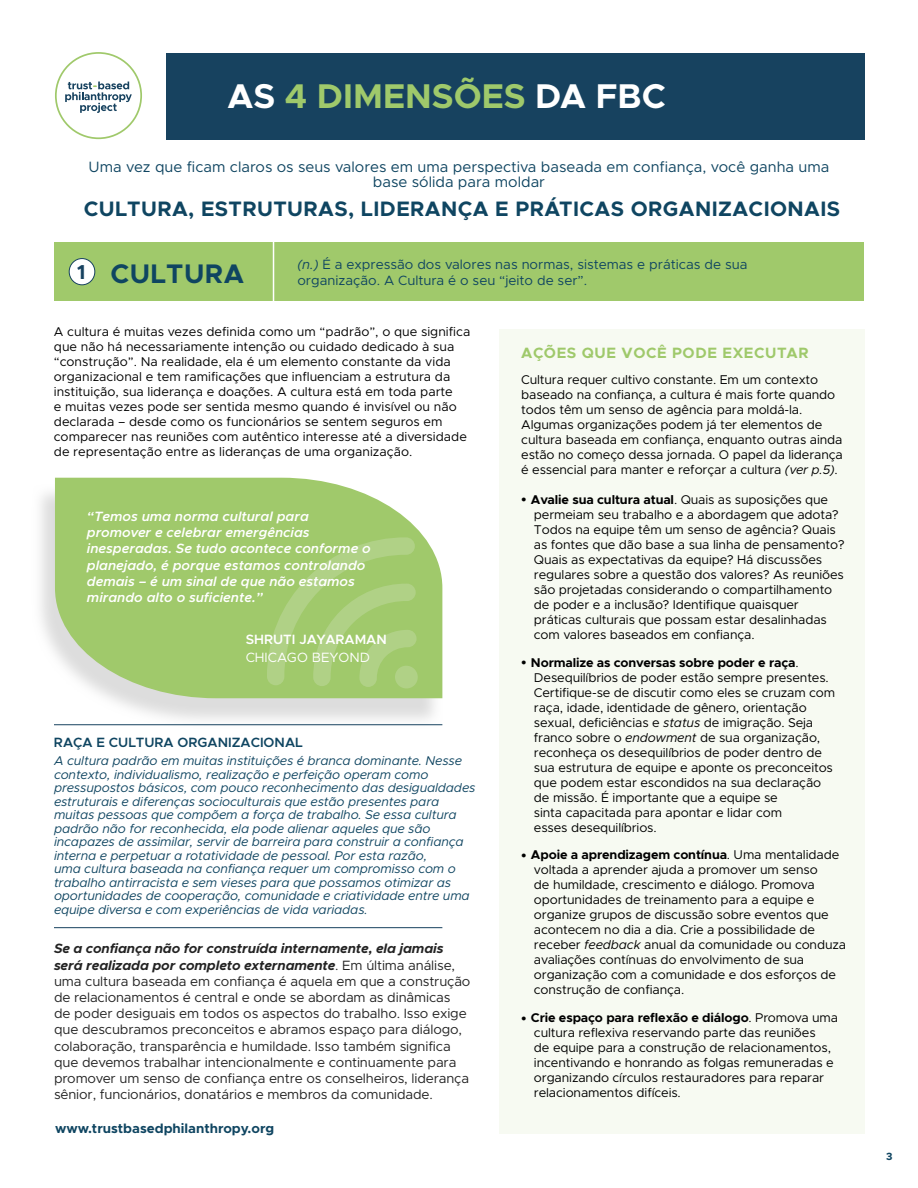
<style>
.page{position:relative;width:918px;height:1188px;background:#fff}
.page>*{position:absolute;margin:0;border:0;box-sizing:border-box;transform-origin:0 0}
.t1{font:700 34.5px "Metropolis";color:#9fc96b}
.t2{font:700 27px "Metropolis";letter-spacing:.02em;color:#0f4561}
.t3{font:700 21px "Metropolis";letter-spacing:.02em;color:#0f4561}
.t4{font:700 20.25px "Metropolis";color:#17425f}
.t5{font:15px/15px "Metropolis";color:#0f4561;text-align:center}
.t6{font:700 15px "Metropolis";letter-spacing:.04em;color:#9fc96b}
.t7{font:13.5px/16.2px "Metropolis";letter-spacing:-.01em;color:#232323}
.t8{font:italic 600 13.5px/16.2px "Metropolis";color:#fff}
.t9{font:13.5px/16.2px "Metropolis";color:#0f4561}
.t10{font:700 13.5px "Metropolis";color:#0f4561}
.t11{font:600 13.5px "Metropolis";color:#0f4561}
.t12{font:600 13.5px "Metropolis";color:#fff}
.t13{font:13.5px "Metropolis";color:#fff}
.t14{font:12.75px/15px "Metropolis";letter-spacing:-.01em;color:#000}
.t15{font:italic 12.75px/13.5px "Metropolis";letter-spacing:-.01em;color:#0f4561}
.t16{font:700 10.5px "Metropolis";color:#0f4561}
.s1{color:#fff}
.s2{font-style:italic}
.s3{font-family:"Arial";font-size:9px}
.s4{font-weight:700}
.s5{font-weight:700;font-style:italic}
</style>
<div class="page">
<svg style="left:40px;top:490px;width:403px;height:236px"></svg>
<svg style="left:55px;top:478px;width:387px;height:220px;background:#aace7b"></svg>
<div style="left:499px;top:330px;width:366px;height:804px;background:#f7faf2"></div>
<div style="left:54px;top:242px;width:810px;height:59px;background:#a0c96b"></div>
<div style="left:69px;top:259px;width:26px;height:26px;background:#fff;border-radius:50%"></div>
<div style="left:69px;top:258px;width:26px;height:27px;border:1px solid #17425f;border-radius:50%"></div>
<div style="left:167px;top:53px;width:698px;height:87px;background:#17425f"></div>
<svg style="left:55px;top:52px;width:87px;height:87px"></svg>
<hr style="left:273px;top:231px;width:1px;height:81px;background:#fff">
<svg style="left:267px;top:537px;width:152px;height:153px;background:#a5cb74"></svg>
<hr style="left:54px;top:724px;width:388px;height:1px;background:#17425f">
<hr style="left:54px;top:927px;width:388px;height:1px;background:#17425f">
<h1 class="t1" style="left:228px;top:74px;width:440px"><span class="s1">AS</span> 4 DIMENSÕES <span class="s1">DA FBC</span></h1>
<p class="t5" style="left:89px;top:160px;width:742px">Uma vez que ficam claros os seus valores em uma perspectiva baseada em confiança, você ganha uma base sólida para moldar</p>
<h3 class="t3" style="left:84px;top:195px;width:758px">CULTURA, ESTRUTURAS, LIDERANÇA E PRÁTICAS ORGANIZACIONAIS</h3>
<h2 class="t2" style="left:110px;top:256px;width:135px">CULTURA</h2>
<p class="t9" style="left:297px;top:256px;width:452px"><span class="s2">(n.)</span> É a expressão dos valores nas normas, sistemas e práticas de sua organização. A Cultura é o seu “jeito de ser”.</p>
<p class="t14" style="left:54px;top:324px;width:418px">A cultura é muitas vezes definida como um “padrão”, o que significa que não há necessariamente intenção ou cuidado dedicado à sua “construção”. Na realidade, ela é um elemento constante da vida organizacional e tem ramificações que influenciam a estrutura da instituição, sua liderança e doações. A cultura está em toda parte<br>e muitas vezes pode ser sentida mesmo quando é invisível ou não declarada – desde como os funcionários se sentem seguros em comparecer nas reuniões com autêntico interesse até a diversidade de representação entre as lideranças de uma organização.</p>
<h3 class="t4" style="left:77px;top:259px;width:10px">1</h3>
<p class="t6" style="left:521px;top:343px;width:289px">AÇÕES QUE VOCÊ PODE EXECUTAR</p>
<p class="t14" style="left:521px;top:372px;width:323px">Cultura requer cultivo constante. Em um contexto baseado na confiança, a cultura é mais forte quando todos têm um senso de agência para moldá-la.<br>Algumas organizações podem já ter elementos de cultura baseada em confiança, enquanto outras ainda estão no começo dessa jornada. O papel da liderança é essencial para manter e reforçar a cultura <span class="s2">(ver p.5)</span>.</p>
<p class="t14" style="left:534px;top:492px;width:312px;text-indent:-13px"><span class="s3">●</span> <span class="s4">Avalie sua cultura atual</span>. Quais as suposições que permeiam seu trabalho e a abordagem que adota?<br>Todos na equipe têm um senso de agência? Quais as fontes que dão base a sua linha de pensamento?<br>Quais as expectativas da equipe? Há discussões regulares sobre a questão dos valores? As reuniões são projetadas considerando o compartilhamento de poder e a inclusão? Identifique quaisquer práticas culturais que possam estar desalinhadas com valores baseados em confiança.</p>
<p class="t14" style="left:534px;top:655px;width:303px;text-indent:-13px"><span class="s3">●</span> <span class="s4">Normalize as conversas sobre poder e raça</span>.<br>Desequilíbrios de poder estão sempre presentes.<br>Certifique-se de discutir como eles se cruzam com raça, idade, identidade de gênero, orientação sexual, deficiências e <span class="s2">status</span> de imigração. Seja franco sobre o <span class="s2">endowment</span> de sua organização, reconheça os desequilíbrios de poder dentro de sua estrutura de equipe e aponte os preconceitos que podem estar escondidos na sua declaração de missão. É importante que a equipe se<br>sinta capacitada para apontar e lidar com<br>esses desequilíbrios.</p>
<p class="t14" style="left:534px;top:847px;width:314px;text-indent:-13px"><span class="s3">●</span> <span class="s4">Apoie a aprendizagem contínua</span>. Uma mentalidade voltada a aprender ajuda a promover um senso<br>de humildade, crescimento e diálogo. Promova oportunidades de treinamento para a equipe e organize grupos de discussão sobre eventos que acontecem no dia a dia. Crie a possibilidade de receber <span class="s2">feedback</span> anual da comunidade ou conduza avaliações contínuas do envolvimento de sua organização com a comunidade e dos esforços de construção de confiança.</p>
<p class="t14" style="left:534px;top:1010px;width:306px;text-indent:-13px"><span class="s3">●</span> <span class="s4">Crie espaço para reflexão e diálogo</span>. Promova uma cultura reflexiva reservando parte das reuniões<br>de equipe para a construção de relacionamentos, incentivando e honrando as folgas remuneradas e organizando círculos restauradores para reparar relacionamentos difíceis.</p>
<p class="t8" style="left:87px;top:508px;width:285px">“Temos uma norma cultural para promover e celebrar emergências inesperadas. Se tudo acontece conforme o planejado, é porque estamos controlando demais – é um sinal de que não estamos mirando alto o suficiente.”</p>
<p class="t12" style="left:246px;top:631px;width:143px">SHRUTI JAYARAMAN</p>
<p class="t13" style="left:246px;top:649px;width:126px">CHICAGO BEYOND</p>
<p class="t11" style="left:54px;top:734px;width:250px">RAÇA E CULTURA ORGANIZACIONAL</p>
<p class="t15" style="left:54px;top:754px;width:423px">A cultura padrão em muitas instituições é branca dominante. Nesse contexto, individualismo, realização e perfeição operam como pressupostos básicos, com pouco reconhecimento das desigualdades estruturais e diferenças socioculturais que estão presentes para muitas pessoas que compõem a força de trabalho. Se essa cultura padrão não for reconhecida, ela pode alienar aqueles que são incapazes de assimilar, servir de barreira para construir a confiança interna e perpetuar a rotatividade de pessoal. Por esta razão,<br>uma cultura baseada na confiança requer um compromisso com o trabalho antirracista e sem vieses para que possamos otimizar as oportunidades de cooperação, comunidade e criatividade entre uma equipe diversa e com experiências de vida variadas.</p>
<p class="t7" style="left:54px;top:941px;width:418px"><span class="s5">Se a confiança não for construída internamente, ela jamais será realizada por completo externamente</span>. Em última análise, uma cultura baseada em confiança é aquela em que a construção de relacionamentos é central e onde se abordam as dinâmicas<br>de poder desiguais em todos os aspectos do trabalho. Isso exige que descubramos preconceitos e abramos espaço para diálogo, colaboração, transparência e humildade. Isso também significa que devemos trabalhar intencionalmente e continuamente para promover um senso de confiança entre os conselheiros, liderança sênior, funcionários, donatários e membros da comunidade.</p>
<p class="t10" style="left:55px;top:1120px;width:221px">www.trustbasedphilanthropy.org</p>
<p class="t16" style="left:886px;top:1150px;width:8px">3</p>
</div>
